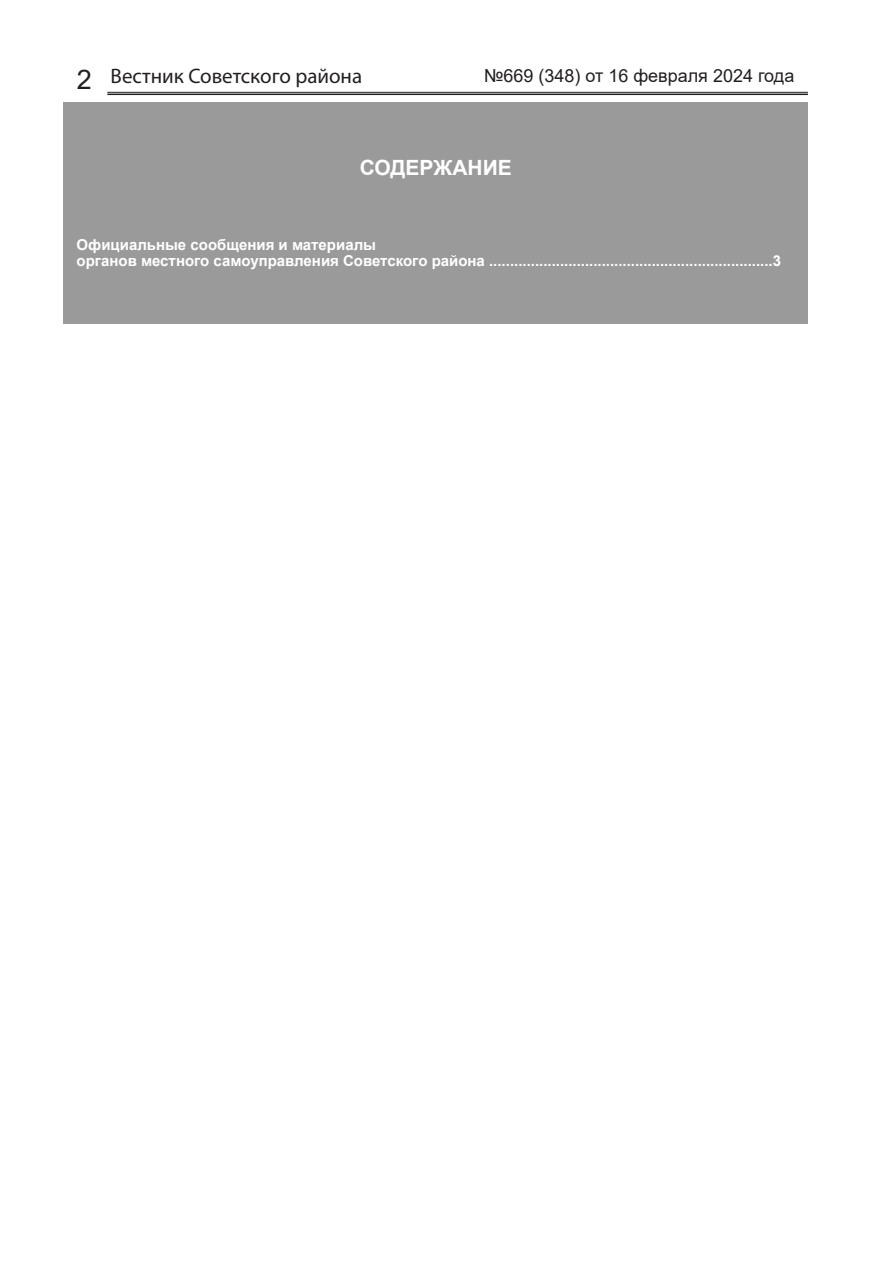
<style>
.page{position:relative;width:893px;height:1263px;background:#fff}
.page>*{position:absolute;margin:0;border:0;box-sizing:border-box;transform-origin:0 0}
.t1{font:21px "Myriad Pro";color:#231f20}
.Заголовок_раздела{font:700 21px "Arial";color:#fff}
.t2{font:18px "Arial";color:#231f20}
.Содержание{font:700 15px "Arial";color:#fff}
.s1{font-family:"Arial";font-size:27px}
</style>
<div class="page">
<hr style="left:107px;top:92px;width:701px;height:1px;background:#231f20">
<hr style="left:107px;top:94px;width:701px;height:1px;background:#231f20">
<div style="left:64px;top:102px;width:744px;height:222px;background:#9a9a9a"></div>
<h1 class="t1" style="left:77px;top:63px;width:287px"><span class="s1">2</span> Вестник Советского района</h1>
<p class="t2" style="left:484px;top:63px;width:312px">№669 (348) от 16 февраля 2024 года</p>
<p class="Заголовок_раздела" style="left:360px;top:153px;width:153px">СОДЕРЖАНИЕ</p>
<p class="Содержание" style="left:77px;top:234px;width:301px">Официальные сообщения и материалы</p>
<p class="Содержание" style="left:77px;top:250px;width:706px">органов местного самоуправления Советского района ....................................................................3</p>
</div>
